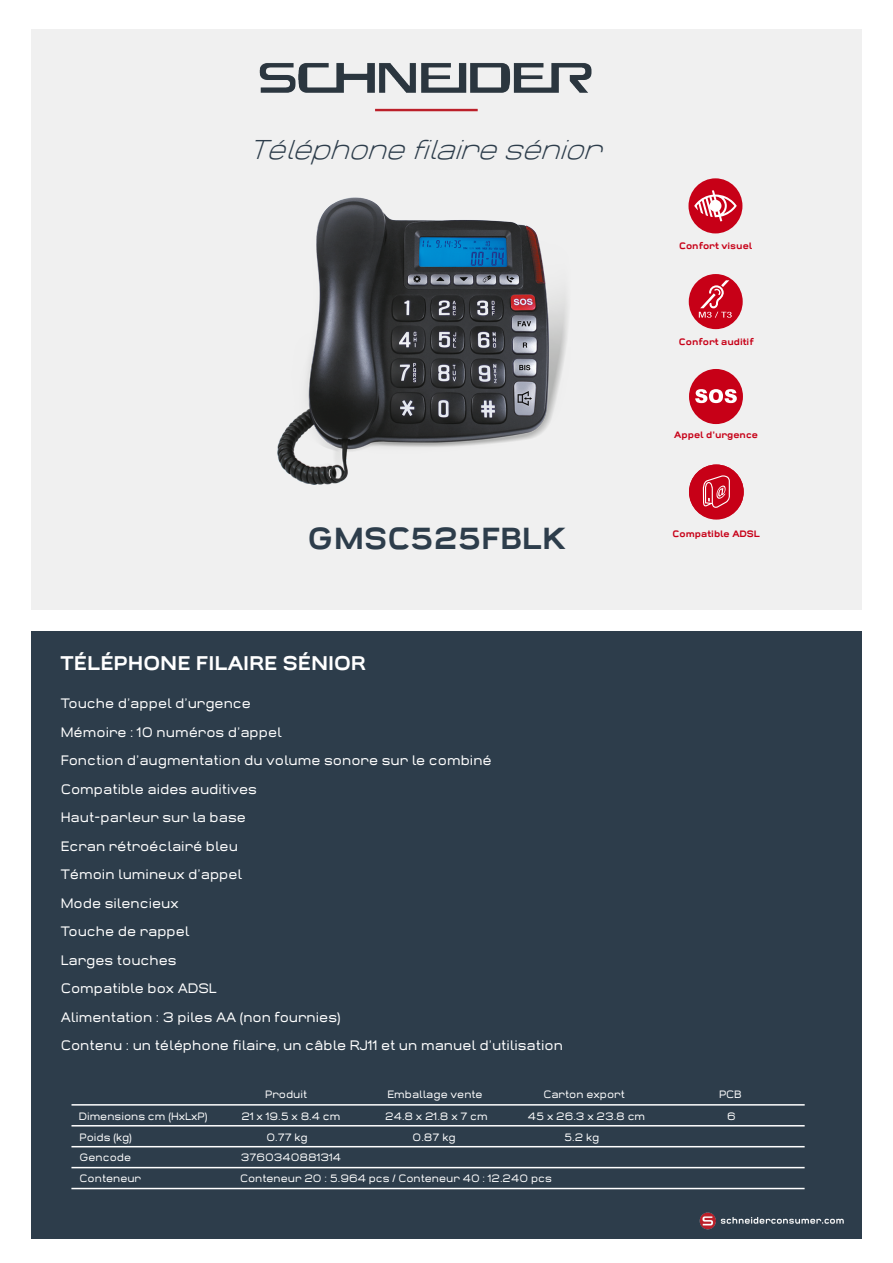
<style>
.page{position:relative;width:893px;height:1263px;background:#fff}
.page>*{position:absolute;margin:0;border:0;box-sizing:border-box;transform-origin:0 0}
.t1{font:700 30px "Widolte";color:#2d3d4b}
.t2{font:italic 300 27px "Widolte";color:#2d3d4b}
.t3{font:700 19.5px "Widolte";color:#fff}
.t4{font:13.5px/28.5px "Widolte";color:#fff}
.t5{font:10.5px/20.2px "Widolte";color:#fff}
.t6{font:700 9.15px "Widolte";color:#c70017}
</style>
<div class="page">
<div style="left:32px;top:29px;width:830px;height:581px;background:#f0f0f0"></div>
<div style="left:32px;top:631px;width:830px;height:608px;background:#2d3d4b"></div>
<img style="left:259px;top:63px;width:333px;height:49px">
<img style="left:699px;top:1212px;width:145px;height:18px">
<img style="left:277px;top:197px;width:291px;height:288px">
<div style="left:689px;top:178px;width:53px;height:55px;background:#c70017;border-radius:50%"></div>
<svg style="left:694px;top:190px;width:43px;height:31px"></svg>
<div style="left:689px;top:274px;width:54px;height:55px;background:#c70017;border-radius:50%"></div>
<svg style="left:699px;top:280px;width:33px;height:38px"></svg>
<svg style="left:689px;top:464px;width:55px;height:56px"></svg>
<div style="left:689px;top:465px;width:55px;height:54px;background:#c70017;border-radius:50%"></div>
<svg style="left:703px;top:475px;width:27px;height:33px"></svg>
<div style="left:689px;top:369px;width:54px;height:55px;background:#c70017;border-radius:50%"></div>
<svg style="left:695px;top:389px;width:42px;height:14px"></svg>
<hr style="left:72px;top:1104px;width:733px;height:2px;background:#fff">
<hr style="left:71px;top:1125px;width:734px;height:1px;background:#fff">
<hr style="left:71px;top:1146px;width:734px;height:1px;background:#fff">
<hr style="left:71px;top:1167px;width:734px;height:1px;background:#fff">
<hr style="left:71px;top:1188px;width:734px;height:1px;background:#fff">
<h2 class="t2" style="left:249px;top:134px;width:364px">Téléphonefilairesénior</h2>
<h1 class="t1" style="left:307px;top:520px;width:260px">GMSC525FBLK</h1>
<h3 class="t3" style="left:60px;top:651px;width:307px">TÉLÉPHONE FILAIRE SÉNIOR</h3>
<p class="t4" style="left:61px;top:690px;width:504px">Touche d’appel d’urgence<br>Mémoire : 10 numéros d’appel<br>Fonction d’augmentation du volume sonore sur le combiné<br>Compatible aides auditives<br>Haut-parleur sur la base<br>Ecran rétroéclairé bleu<br>Témoin lumineux d’appel<br>Mode silencieux<br>Touche de rappel<br>Larges touches<br>Compatible box ADSL<br>Alimentation : 3 piles AA (non fournies)<br>Contenu : un téléphone filaire, un câble RJ11 et un manuel d’utilisation</p>
<p class="t6" style="left:679px;top:240px;width:75px">Confort visuel</p>
<p class="t6" style="left:679px;top:336px;width:76px">Confort auditif</p>
<p class="t6" style="left:674px;top:430px;width:85px">Appel d’urgence</p>
<p class="t6" style="left:673px;top:529px;width:89px">Compatible ADSL</p>
<p class="t5" style="left:79px;top:1106px;width:130px">Dimensions cm (HxLxP)<br>Poids (kg)<br>Gencode</p>
<p class="t5" style="left:80px;top:1168px;width:63px">Conteneur</p>
<p class="t5" style="left:265px;top:1085px;width:43px">Produit</p>
<p class="t5" style="left:387px;top:1085px;width:97px">Emballage vente</p>
<p class="t5" style="left:543px;top:1085px;width:83px">Carton export</p>
<p class="t5" style="left:719px;top:1085px;width:24px">PCB</p>
<p class="t5" style="left:242px;top:1106px;width:100px">21 x 19.5 x 8.4 cm</p>
<p class="t5" style="left:385px;top:1107px;width:104px">24.8 x 21.8 x 7 cm</p>
<p class="t5" style="left:528px;top:1106px;width:119px">45 x 26.3 x 23.8 cm</p>
<p class="t5" style="left:727px;top:1107px;width:10px">6</p>
<p class="t5" style="left:241px;top:1127px;width:102px;text-indent:26px">0.77 kg<br>3760340881314</p>
<p class="t5" style="left:413px;top:1127px;width:44px">0.87 kg</p>
<p class="t5" style="left:564px;top:1127px;width:37px">5.2 kg</p>
<p class="t5" style="left:240px;top:1168px;width:313px">Conteneur 20 : 5.964 pcs / Conteneur 40 : 12.240 pcs</p>
</div>
